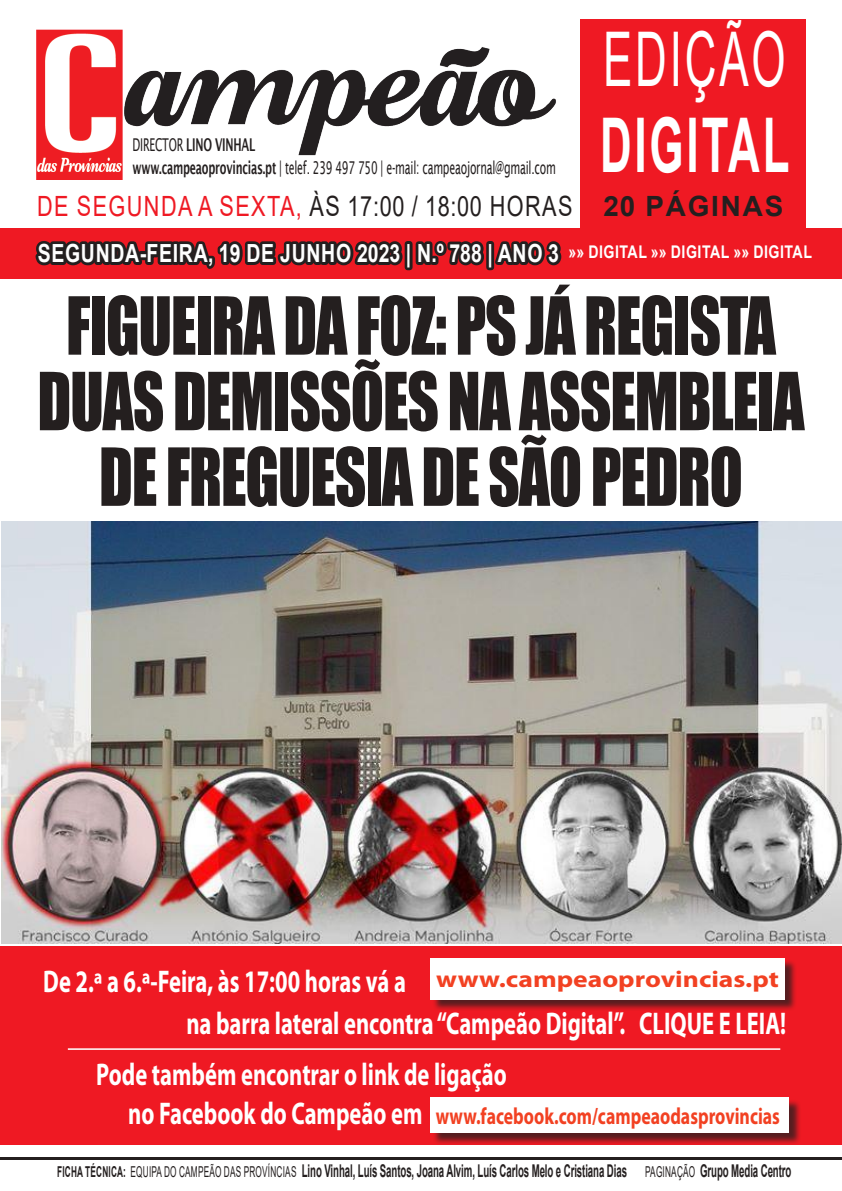
<style>
.page{position:relative;width:842px;height:1191px;background:#fff}
.page>*{position:absolute;margin:0;border:0;box-sizing:border-box;transform-origin:0 0}
.t1{font:700 75.5px "Arial";letter-spacing:.065em;color:#fff;scale:.58 1}
.t2{font:75.5px "Arial";letter-spacing:.065em;color:#fff;scale:.58 1}
.t3{font:73.9px/75.5px "Impact";letter-spacing:-.02em;color:#241f1f;text-align:center;scale:.83 1}
.t4{font:700 31.4px/41.2px "Myriad Pro";color:#fff;scale:.72 1}
.t5{font:27.9px "Arial";letter-spacing:.065em;color:#241f1f;scale:.78 1}
.t6{font:700 27.9px "Arial";letter-spacing:.065em;color:#241f1f}
.t7{font:700 25px "Arial";letter-spacing:.035em;color:#fff;scale:.78 1}
.t8{font:700 23.4px "Myriad Pro";color:#f24122;scale:.76 1}
.t9{font:700 23.4px "Myriad Pro";color:#f24122;scale:1.18 1}
.t10{font:700 17.6px "Arial";letter-spacing:-.01em;color:#241f1f;scale:.55 1}
.t11{font:17.6px/22.7px "Lucida Sans";letter-spacing:-.02em;color:#241f1f;scale:.6 1}
.s1{font-weight:600}
.s2{color:#ef1923}
.s3{font-size:17.5px}
.s4{font-size:15px}
.s5{font-weight:400;font-size:15px}
</style>
<div class="page">
<img style="left:2px;top:522px;width:840px;height:421px">
<img style="left:37px;top:30px;width:519px;height:149px">
<div style="left:0;top:228px;width:842px;height:50px;background:#ef1923"></div>
<svg style="left:31px;top:241px;width:376px;height:38px"></svg>
<div style="left:405px;top:241px;width:8px;height:29px;border:6px solid #241f1f"></div>
<svg style="left:413px;top:241px;width:153px;height:38px"></svg>
<div style="left:580px;top:19px;width:226px;height:213px;background:#ef1923"></div>
<hr style="left:0;top:1157px;width:842px;height:2px;background:#241f1f">
<div style="left:0;top:946px;width:842px;height:198px;background:#ef1923"></div>
<div style="left:432px;top:959px;width:365px;height:52px;background:#241f1f;opacity:.75"></div>
<div style="left:430px;top:958px;width:355px;height:41px;background:#fff"></div>
<hr style="left:68px;top:1048px;width:712px;height:1px;background:#fff">
<div style="left:432px;top:1098px;width:369px;height:47px;background:#241f1f;opacity:.75"></div>
<div style="left:430px;top:1097px;width:359px;height:35px;background:#fff"></div>
<p class="t11" style="left:133px;top:134px;width:707px">DIRECTOR <span class="s1">LINO VINHAL<br>www.campeaoprovincias.pt</span> | telef. 239 497 750 | e-mail: campeaojornal@gmail.com</p>
<p class="t5" style="left:37px;top:187px;width:688px"><span class="s2">DE SEGUNDA A SEXTA,</span> ÀS 17:00 / 18:00 HORAS</p>
<h1 class="t2" style="left:603px;top:8px;width:316px">EDIÇÃO</h1>
<h1 class="t1" style="left:600px;top:93px;width:328px">DIGITAL</h1>
<p class="t6" style="left:604px;top:186px;width:181px">20 PÁGINAS</p>
<p class="t7" style="left:38px;top:236px;width:994px">SEGUNDA-FEIRA, 19 DE JUNHO 2023 | N.º 788 | ANO 3 <span class="s3">»» DIGITAL »» DIGITAL »» DIGITAL</span></p>
<h2 class="t3" style="left:37px;top:286px;width:926px">FIGUEIRA DA FOZ: PS JÁ REGISTA<br>DUAS DEMISSÕES NA ASSEMBLEIA<br>DE FREGUESIA DE SÃO PEDRO</h2>
<p class="t4" style="left:186px;top:960px;width:835px;text-indent:-143px">De 2.ª a 6.ª-Feira, às 17:00 horas vá a<br>na barra lateral encontra “Campeão Digital”. CLIQUE E LEIA!</p>
<p class="t4" style="left:128px;top:1054px;width:527px;line-height:38.8px;text-indent:-32px">Pode também encontrar o link de ligação no Facebook do Campeão em</p>
<p class="t9" style="left:436px;top:964px;width:292px">www.campeaoprovincias.pt</p>
<p class="t8" style="left:436px;top:1100px;width:454px">www.facebook.com/campeaodasprovincias</p>
<p class="t10" style="left:57px;top:1158px;width:1336px"><span class="s4">FICHA TÉCNICA:</span> <span class="s5">EQUIPA DO CAMPEÃO DAS PROVÍNCIAS</span> Lino Vinhal, Luís Santos, Joana Alvim, Luís Carlos Melo e Cristiana Dias <span class="s5">PAGINAÇÃO</span> Grupo Media Centro</p>
</div>
